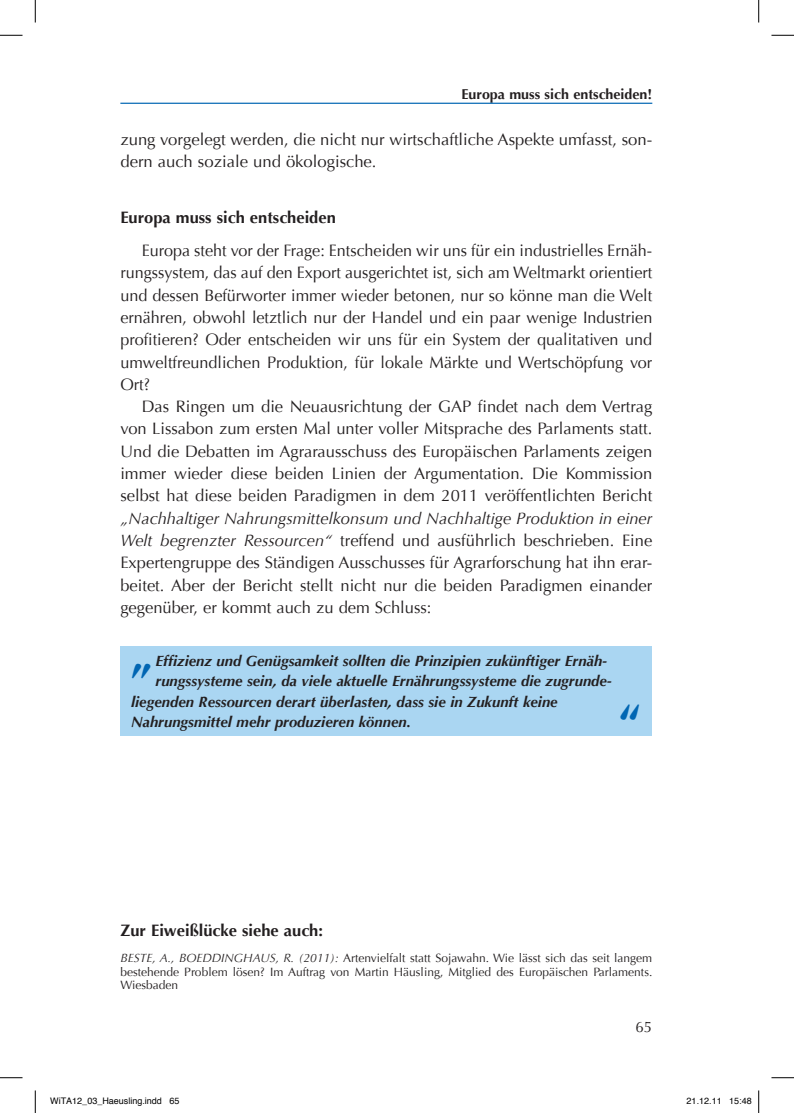
<style>
.page{position:relative;width:794px;height:1113px;background:#fff}
.page>*{position:absolute;margin:0;border:0;box-sizing:border-box;transform-origin:0 0}
.t1{font:700 45px "Optima";color:#0166b3}
.t2{font:700 44.55px "Optima";color:#0166b3}
.t3{font:16.5px/22.4px "Optima";color:#231f20;text-align:justify}
.t4{font:700 16.5px "Optima";color:#231f20}
.t5{font:italic 700 15px "Optima";color:#231f20}
.t6{font:15px "Optima";color:#231f20}
.t7{font:700 14.25px "Optima";color:#231f20}
.t8{font:12px/13.5px "Optima";color:#231f20;text-align:justify}
.t9{font:9px "Helvetica";color:#000}
.s1{font-style:italic}
</style>
<div class="page">
<hr style="left:120px;top:103px;width:532px;height:1px;background:#0166b3">
<div style="left:120px;top:646px;width:532px;height:89px;background:#aad6f2"></div>
<svg style="left:0;top:35px;width:22px;height:1px"></svg>
<svg style="left:771px;top:35px;width:22px;height:1px"></svg>
<svg style="left:0;top:1077px;width:22px;height:1px"></svg>
<svg style="left:771px;top:1077px;width:22px;height:1px"></svg>
<svg style="left:35px;top:0;width:1px;height:22px"></svg>
<svg style="left:35px;top:1090px;width:1px;height:22px"></svg>
<svg style="left:758px;top:0;width:1px;height:22px"></svg>
<svg style="left:758px;top:1090px;width:1px;height:22px"></svg>
<p class="t7" style="left:461px;top:86px;width:192px">Europa muss sich entscheiden!</p>
<p class="t3" style="left:120px;top:128px;width:533px">zung vorgelegt werden, die nicht nur wirtschaftliche Aspekte umfasst, son&shy;dern auch soziale und ökologische.</p>
<p class="t4" style="left:120px;top:207px;width:217px">Europa muss sich entscheiden</p>
<p class="t3" style="left:120px;top:239px;width:533px;text-indent:21px">Europa steht vor der Frage: Entscheiden wir uns für ein industrielles Ernäh&shy;rungssystem, das auf den Export ausgerichtet ist, sich am Weltmarkt orientiert und dessen Befürworter immer wieder betonen, nur so könne man die Welt ernähren, obwohl letztlich nur der Handel und ein paar wenige Industrien profitieren? Oder entscheiden wir uns für ein System der qualitativen und umweltfreundlichen Produktion, für lokale Märkte und Wertschöpfung vor Ort?</p>
<p class="t3" style="left:120px;top:395px;width:533px;text-indent:21px">Das Ringen um die Neuausrichtung der GAP findet nach dem Vertrag von Lissabon zum ersten Mal unter voller Mitsprache des Parlaments statt.<br>Und die Debatten im Agrarausschuss des Europäischen Parlaments zeigen immer wieder diese beiden Linien der Argumentation. Die Kommission selbst hat diese beiden Paradigmen in dem 2011 veröffentlichten Bericht</p>
<p class="t3" style="left:120px;top:507px;width:533px"><span class="s1">„Nachhaltiger Nahrungsmittelkonsum und Nachhaltige Produktion in einer Welt begrenzter Ressourcen“</span> treffend und ausführlich beschrieben. Eine Expertengruppe des Ständigen Ausschusses für Agrarforschung hat ihn erar&shy;beitet. Aber der Bericht stellt nicht nur die beiden Paradigmen einander gegenüber, er kommt auch zu dem Schluss:</p>
<p class="t5" style="left:155px;top:652px;width:453px">Effizienz und Genügsamkeit sollten die Prinzipien zukünftiger Ernäh-</p>
<p class="t5" style="left:155px;top:672px;width:457px">rungssysteme sein, da viele aktuelle Ernährungssysteme die zugrunde-</p>
<p class="t5" style="left:131px;top:692px;width:428px">liegenden Ressourcen derart überlasten, dass sie in Zukunft keine</p>
<p class="t5" style="left:131px;top:712px;width:281px">Nahrungsmittel mehr produzieren können.</p>
<h2 class="t2" style="left:131px;top:628px;width:24px">„</h2>
<h1 class="t1" style="left:619px;top:694px;width:24px">“</h1>
<p class="t4" style="left:120px;top:920px;width:204px">Zur Eiweißlücke siehe auch:</p>
<p class="t8" style="left:120px;top:951px;width:533px"><span class="s1">BESTE, A., BOEDDINGHAUS, R. (2011):</span> Artenvielfalt statt Sojawahn. Wie lässt sich das seit langem bestehende Problem lösen? Im Auftrag von Martin Häusling, Mitglied des Europäischen Parlaments.<br>Wiesbaden</p>
<p class="t6" style="left:635px;top:1017px;width:18px">65</p>
<p class="t9" style="left:50px;top:1093px;width:131px">WiTA12_03_Haeusling.indd 65</p>
<p class="t9" style="left:686px;top:1093px;width:67px">21.12.11 15:48</p>
</div>
